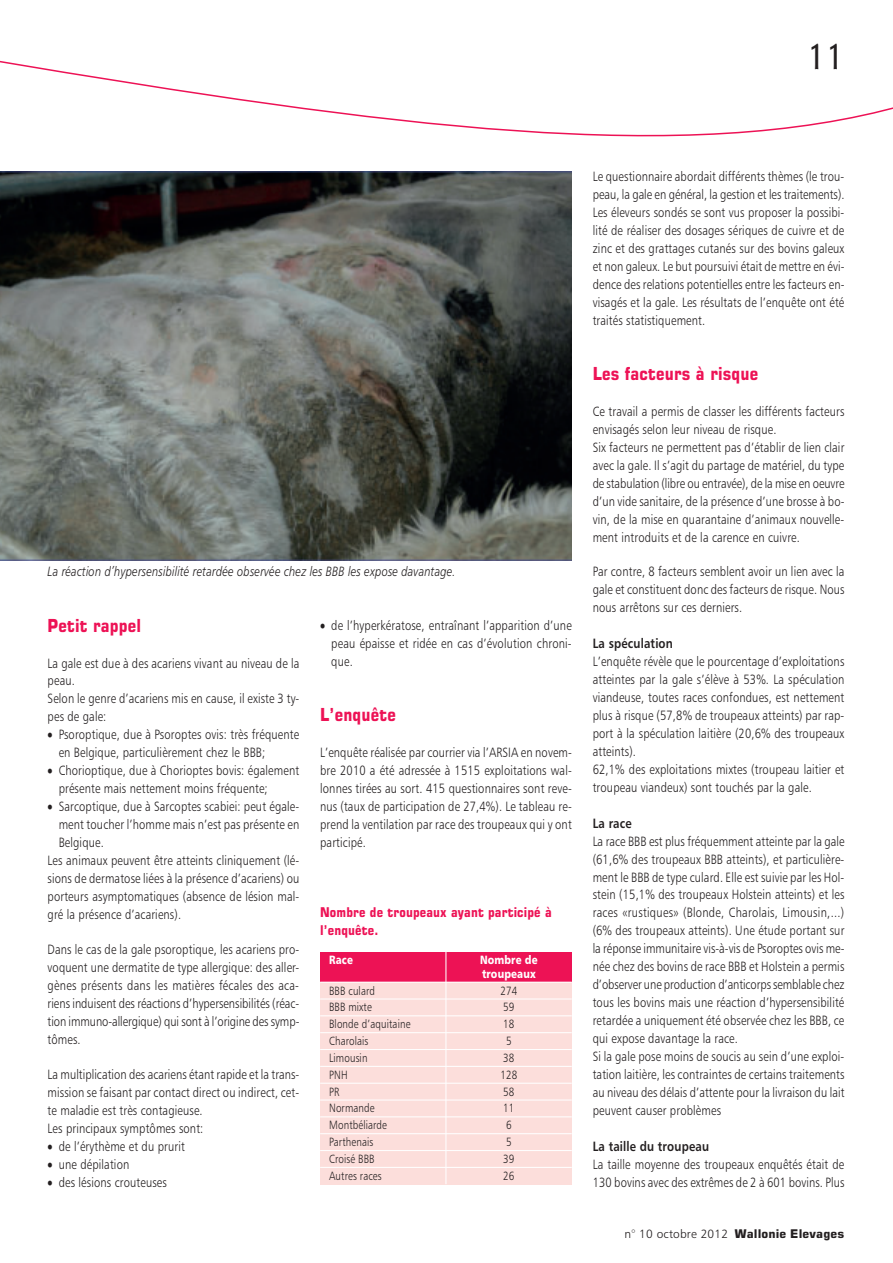
<style>
.page{position:relative;width:893px;height:1263px;background:#fff}
.page>*{position:absolute;margin:0;border:0;box-sizing:border-box;transform-origin:0 0}
.t1{font:500 35.85px "Mixage IT Cby BT";color:#231f20;scale:.83 1}
.t2{font:700 18px "Square 721 BT";letter-spacing:.015em;color:#ed1255;scale:.83 1}
.t3{font:13.5px/18px "Humanist 777 BT Light B";letter-spacing:.015em;color:#231f20;scale:.83 1}
.t4{font:13.5px "Humanist 777 BT Light Italic B";letter-spacing:.015em;color:#231f20;scale:.83 1}
.t5{font:700 13.5px/18px "Square 721 BT";letter-spacing:.015em;color:#ed1255;scale:.84 1}
.t6{font:13.5px "Humanist 777 BT Bold B";letter-spacing:.015em;color:#231f20;scale:.84 1}
.t7{font:12px "Humanist 777 BT Light B";letter-spacing:.015em;color:#231f20;scale:.82 1}
.t8{font:700 12px "Square 721 BT";letter-spacing:.015em;color:#231f20}
.t9{font:12px/13.5px "Humanist 777 BT Black B";letter-spacing:.015em;color:#fff;scale:.82 1}
.s1{font-family:"Humanist 777 BT Light B";font-weight:400}
</style>
<div class="page">
<div style="left:320px;top:952px;width:251px;height:30px;background:#ed1255"></div>
<div style="left:320px;top:982px;width:251px;height:202px;background:#fcdedb"></div>
<svg style="left:0;top:60px;width:892px;height:76px"></svg>
<hr style="left:320px;top:982px;width:251px;height:1px;background:#fff">
<hr style="left:320px;top:998px;width:251px;height:2px;background:#fff">
<hr style="left:320px;top:1015px;width:251px;height:1px;background:#fff">
<hr style="left:320px;top:1032px;width:251px;height:1px;background:#fff">
<hr style="left:320px;top:1049px;width:251px;height:1px;background:#fff">
<hr style="left:320px;top:1066px;width:251px;height:1px;background:#fff">
<hr style="left:320px;top:1083px;width:251px;height:1px;background:#fff">
<hr style="left:320px;top:1100px;width:251px;height:1px;background:#fff">
<hr style="left:320px;top:1116px;width:251px;height:1px;background:#fff">
<hr style="left:320px;top:1133px;width:251px;height:1px;background:#fff">
<hr style="left:320px;top:1150px;width:251px;height:1px;background:#fff">
<hr style="left:320px;top:1167px;width:251px;height:1px;background:#fff">
<hr style="left:445px;top:952px;width:1px;height:232px;background:#fff">
<img style="left:0;top:171px;width:571px;height:389px">
<h1 class="t1" style="left:807px;top:44px;width:46px">11</h1>
<p class="t4" style="left:48px;top:566px;width:493px">La réaction d’hypersensibilité retardée observée chez les BBB les expose davantage.</p>
<h2 class="t2" style="left:48px;top:618px;width:114px">Petit rappel</h2>
<p class="t3" style="left:48px;top:655px;width:305px">La gale est due à des acariens vivant au niveau de la peau.<br>Selon le genre d’acariens mis en cause, il existe 3 ty&shy;pes de gale:</p>
<p class="t3" style="left:59px;top:727px;width:291px;text-indent:-11px">• Psoroptique, due à Psoroptes ovis: très fréquente en Belgique, particulièrement chez le BBB;</p>
<p class="t3" style="left:59px;top:763px;width:291px;text-indent:-11px">• Chorioptique, due à Chorioptes bovis: également présente mais nettement moins fréquente;</p>
<p class="t3" style="left:48px;top:799px;width:305px">• Sarcoptique, due à Sarcoptes scabiei: peut égale-</p>
<p class="t3" style="left:59px;top:817px;width:291px">ment toucher l’homme mais n’est pas présente en</p>
<p class="t3" style="left:59px;top:835px;width:56px">Belgique.</p>
<p class="t3" style="left:48px;top:853px;width:305px">Les animaux peuvent être atteints cliniquement (lé-</p>
<p class="t3" style="left:48px;top:870px;width:305px">sions de dermatose liées à la présence d’acariens) ou</p>
<p class="t3" style="left:48px;top:888px;width:305px">porteurs asymptomatiques (absence de lésion mal-</p>
<p class="t3" style="left:48px;top:906px;width:162px">gré la présence d’acariens).</p>
<p class="t3" style="left:48px;top:942px;width:305px;text-align:justify">Dans le cas de la gale psoroptique, les acariens pro&shy;voquent une dermatite de type allergique: des aller&shy;gènes présents dans les matières fécales des aca&shy;riens induisent des réactions d’hypersensibilités (réac&shy;tion immuno-allergique) qui sont à l’origine des symp&shy;tômes.</p>
<p class="t3" style="left:48px;top:1067px;width:305px">La multiplication des acariens étant rapide et la trans&shy;mission se faisant par contact direct ou indirect, cet&shy;te maladie est très contagieuse.<br>Les principaux symptômes sont:</p>
<p class="t3" style="left:48px;top:1138px;width:167px">• de l’érythème et du prurit</p>
<p class="t3" style="left:48px;top:1156px;width:100px">• une dépilation</p>
<p class="t3" style="left:48px;top:1174px;width:145px">• des lésions crouteuses</p>
<p class="t3" style="left:331px;top:618px;width:291px;text-align:justify;text-indent:-11px">• de l’hyperkératose, entraînant l’apparition d’une peau épaisse et ridée en cas d’évolution chroni&shy;que.</p>
<h2 class="t2" style="left:320px;top:708px;width:93px">L’enquête</h2>
<p class="t3" style="left:320px;top:745px;width:305px;text-align:justify">L’enquête réalisée par courrier via l’ARSIA en novem&shy;bre 2010 a été adressée à 1515 exploitations wal&shy;lonnes tirées au sort. 415 questionnaires sont reve&shy;nus (taux de participation de 27,4%). Le tableau re&shy;prend la ventilation par race des troupeaux qui y ont participé.</p>
<p class="t5" style="left:320px;top:905px;width:277px">Nombre de troupeaux ayant participé à l’enqueˆte.</p>
<p class="t9" style="left:329px;top:954px;width:31px">Race</p>
<p class="t9" style="left:480px;top:954px;width:72px">Nombre de troupeaux</p>
<p class="t7" style="left:329px;top:986px;width:57px">BBB culard</p>
<p class="t7" style="left:500px;top:986px;width:22px">274</p>
<p class="t7" style="left:329px;top:1002px;width:54px">BBB mixte</p>
<p class="t7" style="left:503px;top:1002px;width:15px">59</p>
<p class="t7" style="left:329px;top:1019px;width:101px">Blonde d’aquitaine</p>
<p class="t7" style="left:503px;top:1019px;width:15px">18</p>
<p class="t7" style="left:329px;top:1036px;width:49px">Charolais</p>
<p class="t7" style="left:506px;top:1036px;width:8px">5</p>
<p class="t7" style="left:329px;top:1053px;width:48px">Limousin</p>
<p class="t7" style="left:503px;top:1053px;width:15px">38</p>
<p class="t7" style="left:329px;top:1070px;width:24px">PNH</p>
<p class="t7" style="left:500px;top:1070px;width:22px">128</p>
<p class="t7" style="left:329px;top:1087px;width:14px">PR</p>
<p class="t7" style="left:503px;top:1087px;width:15px">58</p>
<p class="t7" style="left:329px;top:1103px;width:57px">Normande</p>
<p class="t7" style="left:503px;top:1103px;width:15px">11</p>
<p class="t7" style="left:329px;top:1120px;width:72px">Montbéliarde</p>
<p class="t7" style="left:506px;top:1120px;width:8px">6</p>
<p class="t7" style="left:329px;top:1137px;width:55px">Parthenais</p>
<p class="t7" style="left:506px;top:1137px;width:8px">5</p>
<p class="t7" style="left:329px;top:1154px;width:57px">Croisé BBB</p>
<p class="t7" style="left:503px;top:1154px;width:15px">39</p>
<p class="t7" style="left:329px;top:1171px;width:66px">Autres races</p>
<p class="t7" style="left:503px;top:1171px;width:15px">26</p>
<p class="t3" style="left:592px;top:169px;width:305px;text-align:justify">Le questionnaire abordait différents thèmes (le trou&shy;peau, la gale en général, la gestion et les traitements).<br>Les éleveurs sondés se sont vus proposer la possibi&shy;lité de réaliser des dosages sériques de cuivre et de zinc et des grattages cutanés sur des bovins galeux et non galeux. Le but poursuivi était de mettre en évi&shy;dence des relations potentielles entre les facteurs en&shy;visagés et la gale. Les résultats de l’enquête ont été traités statistiquement.</p>
<h2 class="t2" style="left:592px;top:367px;width:201px">Les facteurs à risque</h2>
<p class="t3" style="left:592px;top:404px;width:305px">Ce travail a permis de classer les différents facteurs envisagés selon leur niveau de risque.<br>Six facteurs ne permettent pas d’établir de lien clair avec la gale. Il s’agit du partage de matériel, du type de stabulation (libre ou entravée), de la mise en oeuvre d’un vide sanitaire, de la présence d’une brosse à bo&shy;vin, de la mise en quarantaine d’animaux nouvelle&shy;ment introduits et de la carence en cuivre.</p>
<p class="t3" style="left:592px;top:564px;width:305px;text-align:justify">Par contre, 8 facteurs semblent avoir un lien avec la gale et constituent donc des facteurs de risque. Nous nous arrêtons sur ces derniers.</p>
<p class="t6" style="left:592px;top:638px;width:97px">La spéculation</p>
<p class="t3" style="left:592px;top:653px;width:305px">L’enquête révèle que le pourcentage d’exploitations atteintes par la gale s’élève à 53%. La spéculation viandeuse, toutes races confondues, est nettement plus à risque (57,8% de troupeaux atteints) par rap&shy;port à la spéculation laitière (20,6% des troupeaux atteints).<br>62,1% des exploitations mixtes (troupeau laitier et troupeau viandeux) sont touchés par la gale.</p>
<p class="t6" style="left:592px;top:818px;width:48px">La race</p>
<p class="t3" style="left:592px;top:833px;width:305px">La race BBB est plus fréquemment atteinte par la gale (61,6% des troupeaux BBB atteints), et particulière&shy;ment le BBB de type culard. Elle est suivie par les Hol&shy;stein (15,1% des troupeaux Holstein atteints) et les races «rustiques» (Blonde, Charolais, Limousin,...) (6% des troupeaux atteints). Une étude portant sur la réponse immunitaire vis-à-vis de Psoroptes ovis me&shy;née chez des bovins de race BBB et Holstein a permis d’observer une production d’anticorps semblable chez tous les bovins mais une réaction d’hypersensibilité retardée a uniquement été observée chez les BBB, ce qui expose davantage la race.<br>Si la gale pose moins de soucis au sein d’une exploi&shy;tation laitière, les contraintes de certains traitements au niveau des délais d’attente pour la livraison du lait peuvent causer problèmes</p>
<p class="t6" style="left:592px;top:1141px;width:140px">La taille du troupeau</p>
<p class="t3" style="left:592px;top:1156px;width:305px">La taille moyenne des troupeaux enquêtés était de<br>130 bovins avec des extrêmes de 2 à 601 bovins. Plus</p>
<p class="t8" style="left:624px;top:1229px;width:221px"><span class="s1">n° 10 octobre 2012</span> Wallonie Elevages</p>
</div>
